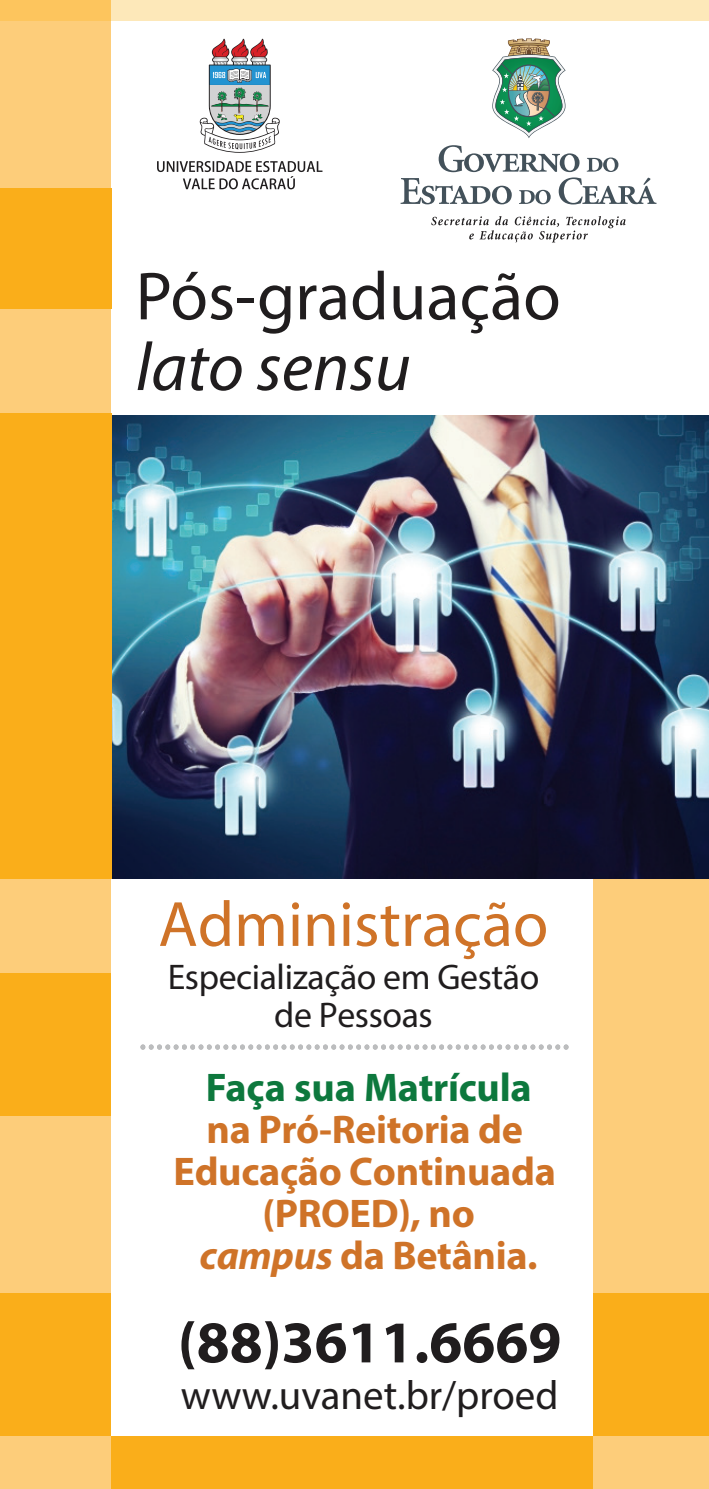
<style>
.page{position:relative;width:709px;height:1489px;background:#fff}
.page>*{position:absolute;margin:0;border:0;box-sizing:border-box;transform-origin:0 0}
.t1{font:68.5px "Myriad Pro";color:#201d1e}
.t2{font:italic 68.5px "Myriad Pro";color:#201d1e}
.t3{font:64.5px "Myriad Pro";color:#cf7328}
.t4{font:700 59.5px "Myriad Pro";color:#201d1e}
.t5{font:40.75px "Myriad Pro";color:#201d1e}
.t6{font:700 40px/42px "Myriad Pro";letter-spacing:-.01em;color:#cf7328;text-align:center}
.t7{font:700 40px "Myriad Pro";letter-spacing:-.01em;color:#0d783d}
.t8{font:35.75px/38px "Myriad Pro";letter-spacing:-.01em;color:#201d1e;text-align:center}
.s1{font-style:italic}
</style>
<div class="page">
<div style="left:0;top:0;width:709px;height:1488px;background:#fdcd7a"></div>
<div style="left:111px;top:0;width:598px;height:878px;background:#fff"></div>
<img style="left:111px;top:415px;width:598px;height:463px">
<div style="left:0;top:1292px;width:709px;height:143px;background:#faae1a"></div>
<div style="left:0;top:189px;width:111px;height:120px;background:#faae1a"></div>
<div style="left:0;top:413px;width:111px;height:465px;background:#faae1a"></div>
<div style="left:0;top:973px;width:111px;height:142px;background:#faae1a"></div>
<div style="left:111px;top:1435px;width:482px;height:53px;background:#faae1a"></div>
<div style="left:111px;top:878px;width:482px;height:557px;background:#fff"></div>
<svg style="left:140px;top:1044px;width:428px;height:5px"></svg>
<svg style="left:431px;top:216px;width:194px;height:26px"></svg>
<svg style="left:400px;top:145px;width:256px;height:59px"></svg>
<img style="left:492px;top:38px;width:73px;height:100px">
<svg style="left:200px;top:39px;width:80px;height:114px"></svg>
<svg style="left:157px;top:161px;width:165px;height:28px"></svg>
<div style="left:0;top:0;width:111px;height:20px;background:#fdc55d"></div>
<div style="left:111px;top:0;width:598px;height:20px;background:#fde8b9"></div>
<h1 class="t1" style="left:136px;top:254px;width:427px">Pós-graduação</h1>
<h1 class="t2" style="left:136px;top:325px;width:277px">lato sensu</h1>
<h2 class="t3" style="left:158px;top:884px;width:391px">Administração</h2>
<p class="t8" style="left:168px;top:957px;width:373px">Especialização em Gestão de Pessoas</p>
<p class="t7" style="left:206px;top:1061px;width:327px">Faça sua Matrícula</p>
<p class="t6" style="left:173px;top:1107px;width:384px">na Pró-Reitoria de<br>Educação Continuada (PROED), no<br><span class="s1">campus</span> da Betânia.</p>
<h3 class="t4" style="left:178px;top:1303px;width:385px">(88)3611.6669</h3>
<p class="t5" style="left:181px;top:1369px;width:379px">www.uvanet.br/proed</p>
</div>
